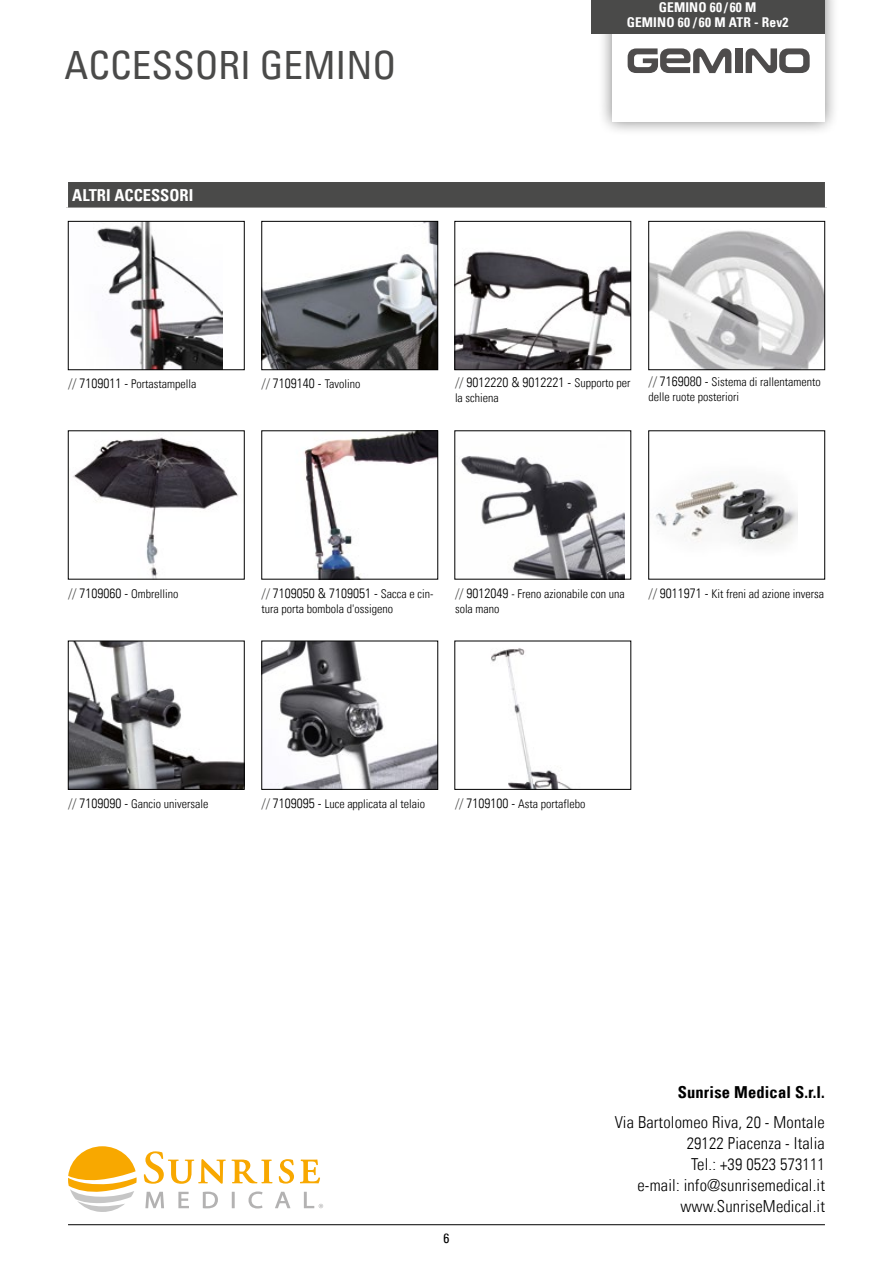
<style>
.page{position:relative;width:893px;height:1263px;background:#fff}
.page>*{position:absolute;margin:0;border:0;box-sizing:border-box;transform-origin:0 0}
.t1{font:condensed 39px "Univers Com 57";color:#4a4a49}
.t2{font:16.5px/21px "Univers Com 47 Light Cond";letter-spacing:.01em;color:#000;text-align:right}
.t3{font:16.5px "Univers Com 67 Bold Cond";letter-spacing:.01em;color:#000}
.t4{font:16.5px "Univers Com 67 Bold Cond";color:#fff}
.t5{font:13.5px "Univers Com 47 Light Cond";color:#000}
.t6{font:13.5px/15px "Univers Com 67 Bold Cond";letter-spacing:.01em;color:#fff;text-align:center}
.t7{font:condensed 13.5px "Univers Com 57";color:#000}
.t8{font:12px/15px "Univers Com 47 Light Cond";color:#000}
.s1{font-size:13.5px;color:#4a4a49}
.s2{font-size:13.5px}
.s3{color:#4a4a49}
.s4{font-size:12px}
</style>
<div class="page">
<div style="left:597px;top:0;width:243px;height:137px;background:#000;opacity:.5"></div>
<div style="left:612px;top:0;width:213px;height:121px;background:#fff"></div>
<div style="left:735px;top:48px;width:7px;height:25px;background:#4e4c4c"></div>
<svg style="left:746px;top:48px;width:64px;height:25px"></svg>
<svg style="left:628px;top:48px;width:103px;height:25px"></svg>
<div style="left:66px;top:180px;width:761px;height:29px;background:#4a4a49"></div>
<hr style="left:65px;top:179px;width:763px;height:3px;background:#fff">
<hr style="left:65px;top:182px;width:3px;height:26px;background:#fff">
<hr style="left:825px;top:182px;width:3px;height:26px;background:#fff">
<hr style="left:65px;top:208px;width:763px;height:3px;background:#fff">
<img style="left:73px;top:437px;width:165px;height:140px">
<img style="left:304px;top:433px;width:132px;height:144px">
<img style="left:457px;top:251px;width:172px;height:117px">
<div style="left:455px;top:221px;width:176px;height:149px;border:1px solid #000"></div>
<img style="left:460px;top:456px;width:164px;height:121px">
<img style="left:70px;top:643px;width:172px;height:145px">
<div style="left:68px;top:641px;width:176px;height:149px;border:1px solid #000"></div>
<img style="left:655px;top:480px;width:143px;height:65px">
<div style="left:648px;top:431px;width:177px;height:148px;border:1px solid #000"></div>
<img style="left:263px;top:223px;width:173px;height:145px">
<div style="left:261px;top:221px;width:177px;height:149px;border:1px solid #000"></div>
<img style="left:263px;top:643px;width:173px;height:145px">
<div style="left:261px;top:641px;width:177px;height:149px;border:1px solid #000"></div>
<img style="left:97px;top:223px;width:125px;height:145px">
<div style="left:68px;top:221px;width:176px;height:149px;border:1px solid #000"></div>
<img style="left:491px;top:648px;width:80px;height:140px">
<svg style="left:68px;top:1146px;width:69px;height:66px"></svg>
<svg style="left:144px;top:1151px;width:129px;height:33px"></svg>
<svg style="left:279px;top:1159px;width:15px;height:24px"></svg>
<svg style="left:300px;top:1159px;width:20px;height:24px"></svg>
<svg style="left:145px;top:1192px;width:19px;height:16px"></svg>
<svg style="left:178px;top:1192px;width:11px;height:16px"></svg>
<svg style="left:203px;top:1191px;width:15px;height:17px"></svg>
<svg style="left:232px;top:1192px;width:3px;height:16px"></svg>
<svg style="left:248px;top:1191px;width:15px;height:17px"></svg>
<svg style="left:275px;top:1192px;width:15px;height:16px"></svg>
<svg style="left:304px;top:1192px;width:19px;height:16px"></svg>
<img style="left:650px;top:230px;width:173px;height:138px">
<div style="left:648px;top:221px;width:177px;height:149px;border:1px solid #000"></div>
<div style="left:591px;top:0;width:233px;height:34px;background:#4a4a49"></div>
<hr style="left:68px;top:1224px;width:757px;height:1px;background:#000">
<h1 class="t1" style="left:65px;top:41px;width:333px">ACCESSORI GEMINO</h1>
<h2 class="t4" style="left:72px;top:185px;width:122px">ALTRI ACCESSORI</h2>
<p class="t6" style="left:627px;top:0;width:163px">GEMINO 60 / 60 M<br>GEMINO 60 / 60 M ATR - Rev2</p>
<p class="t8" style="left:68px;top:376px;width:130px"><span class="s1">//</span> <span class="s2">7109011 -</span> Portastampella</p>
<p class="t5" style="left:261px;top:375px;width:100px"><span class="s3">//</span> 7109140 - <span class="s4">Tavolino</span></p>
<p class="t5" style="left:455px;top:375px;width:177px"><span class="s3">//</span> 9012220 &amp; 9012221 - <span class="s4">Supporto per</span></p>
<p class="t8" style="left:455px;top:391px;width:45px">la schiena</p>
<p class="t8" style="left:648px;top:374px;width:174px"><span class="s1">//</span> <span class="s2">7169080 -</span> Sistema di rallentamento delle ruote posteriori</p>
<p class="t8" style="left:68px;top:586px;width:112px"><span class="s1">//</span> <span class="s2">7109060 -</span> Ombrellino</p>
<p class="t5" style="left:261px;top:585px;width:173px"><span class="s3">//</span> 7109050 &amp; 7109051 - <span class="s4">Sacca e cin-</span></p>
<p class="t8" style="left:261px;top:601px;width:133px">tura porta bombola d'ossigeno</p>
<p class="t8" style="left:455px;top:586px;width:171px"><span class="s1">//</span> <span class="s2">9012049</span> - Freno azionabile con una sola mano</p>
<p class="t8" style="left:648px;top:586px;width:177px"><span class="s1">//</span> <span class="s2">9011971 -</span> Kit freni ad azione inversa</p>
<p class="t8" style="left:68px;top:796px;width:142px"><span class="s1">//</span> <span class="s2">7109090 -</span> Gancio universale</p>
<p class="t8" style="left:261px;top:796px;width:165px"><span class="s1">//</span> <span class="s2">7109095 -</span> Luce applicata al telaio</p>
<p class="t8" style="left:455px;top:796px;width:132px"><span class="s1">//</span> <span class="s2">7109100 -</span> Asta portaflebo</p>
<p class="t7" style="left:443px;top:1229px;width:7px">6</p>
<h2 class="t3" style="left:678px;top:1082px;width:149px">Sunrise Medical S.r.l.</h2>
<h2 class="t2" style="left:615px;top:1112px;width:212px">Via Bartolomeo Riva, 20 - Montale<br>29122 Piacenza - Italia<br>Tel.: +39 0523 573111<br>e-mail: info@sunrisemedical.it www.SunriseMedical.it</h2>
</div>
